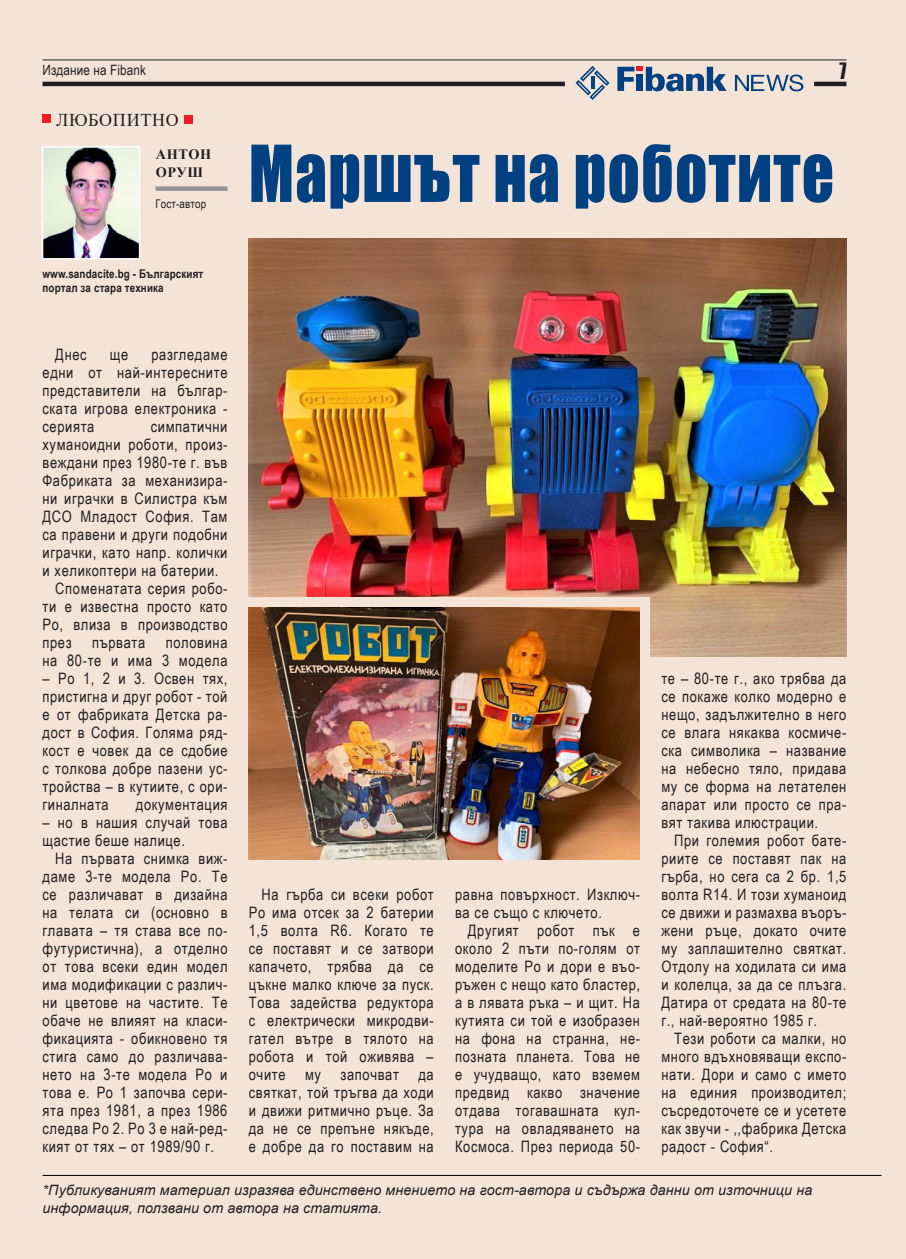
<style>
.page{position:relative;width:906px;height:1259px;background:#f4e4d7}
.page>*{position:absolute;margin:0;border:0;box-sizing:border-box;transform-origin:0 0}
.Big_titles__p1{font:72.45px "Impact";letter-spacing:.02em;color:#014081;scale:.87 1}
.t1{font:20.7px "Impact";color:#231f20;scale:.87 1}
.Utility_Serif{font:18px "Times New Roman";letter-spacing:.04em;color:#231f20}
.answers__no_space{font:15.75px/18px "Arial Narrow";letter-spacing:.04em;color:#231f20;text-align:justify}
.Utility_Sans{font:italic 14.25px/18px "Arial";letter-spacing:.01em;color:#231f20}
.t2{font:14.25px "Arial Narrow";letter-spacing:.01em;color:#231f20}
.Utility_Serif-2{font:700 14.25px/18px "Times New Roman";letter-spacing:.045em;color:#231f20}
.footnote{font:700 12px/13.5px "Arial Narrow";letter-spacing:.01em;color:#231f20}
.Utility_Sans-2{font:12px "Arial Narrow";letter-spacing:.01em;color:#231f20}
</style>
<div class="page">
<hr style="left:43px;top:60px;width:803px;height:1px;background:#231f20">
<hr style="left:43px;top:82px;width:522px;height:4px;background:#231f20">
<hr style="left:814px;top:82px;width:32px;height:4px;background:#231f20">
<svg style="left:617px;top:67px;width:109px;height:24px"></svg>
<svg style="left:735px;top:74px;width:68px;height:17px"></svg>
<svg style="left:575px;top:66px;width:34px;height:34px"></svg>
<img style="left:249px;top:238px;width:597px;height:418px">
<img style="left:45px;top:149px;width:92px;height:107px">
<div style="left:42px;top:146px;width:98px;height:113px;border:2px solid #fff"></div>
<div style="left:155px;top:186px;width:72px;height:5px;background:#939598"></div>
<div style="left:43px;top:114px;width:8px;height:9px;background:#ee1d23"></div>
<div style="left:184px;top:115px;width:8px;height:8px;background:#ee1d23"></div>
<img style="left:249px;top:607px;width:391px;height:252px">
<hr style="left:43px;top:1175px;width:838px;height:1px;background:#000">
<div style="left:243px;top:597px;width:406px;height:10px;background:#f4e4d7"></div>
<div style="left:640px;top:602px;width:9px;height:268px;background:#f4e4d7"></div>
<p class="t2" style="left:43px;top:60px;width:105px">Издание на Fibank</p>
<h2 class="t1" style="left:839px;top:54px;width:10px">7</h2>
<p class="Utility_Serif" style="left:56px;top:107px;width:124px">ЛЮБОПИТНО</p>
<p class="Utility_Serif-2" style="left:156px;top:145px;width:57px">АНТОН<br>ОРУШ</p>
<p class="Utility_Sans-2" style="left:155px;top:194px;width:52px">Гост-автор</p>
<p class="footnote" style="left:43px;top:267px;width:162px">www.sandacite.bg - Българският портал за стара техника</p>
<p class="Big_titles__p1" style="left:249px;top:117px;width:674px">Маршът на роботите</p>
<p class="answers__no_space" style="left:55px;top:345px;width:33px">Днес</p>
<p class="answers__no_space" style="left:110px;top:345px;width:20px">ще</p>
<p class="answers__no_space" style="left:43px;top:345px;width:186px;text-indent:109px">разгледаме едни от най-интересните представители на българ&shy;ската игрова електроника - серията</p>
<p class="answers__no_space" style="left:43px;top:417px;width:186px;text-indent:108px">симпатични хуманоидни роботи, произ&shy;веждани през 1980-те г. във Фабриката за механизира&shy;ни играчки в Силистра към ДСО Младост София. Там са правени и други подобни играчки, като напр. колички и хеликоптери на батерии.</p>
<p class="answers__no_space" style="left:43px;top:579px;width:186px;text-indent:13px">Споменатата серия робо&shy;ти е известна просто като Ро, влиза в производство през</p>
<p class="answers__no_space" style="left:43px;top:633px;width:186px;text-align:right">половина<br>на 80-те и има 3 модела</p>
<p class="answers__no_space" style="left:43px;top:669px;width:186px">– Ро 1, 2 и 3. Освен тях, пристигна и друг робот - той е от фабриката Детска ра&shy;дост в София. Голяма ряд&shy;кост е човек да се сдобие с толкова добре пазени ус&shy;тройства – в кутиите, с ори&shy;гиналната</p>
<p class="answers__no_space" style="left:92px;top:633px;width:55px">първата</p>
<p class="answers__no_space" style="left:661px;top:669px;width:186px">те – 80-те г., ако трябва да се покаже колко модерно е нещо, задължително в него се влага някаква космиче&shy;ска символика – название на небесно тяло, придава му се форма на летателен апарат или просто се пра&shy;вят такива илюстрации.</p>
<p class="answers__no_space" style="left:661px;top:831px;width:186px;text-indent:13px">При големия робот бате&shy;риите се поставят пак на гърба, но сега са 2 бр. 1,5 волта R14. И този хуманоид се движи и размахва въоръ&shy;жени ръце, докато очите му заплашително святкат.<br>Отдолу на ходилата си има и колелца, за да се плъзга.<br>Датира от средата на 80-те г., най-вероятно 1985 г.</p>
<p class="answers__no_space" style="left:661px;top:1029px;width:186px;text-indent:13px">Тези роботи са малки, но много вдъхновяващи експо&shy;нати. Дори и само с името на единия производител; съсредоточете се и усетете как звучи - ,,фабрика Детска радост - София“.</p>
<p class="Utility_Sans" style="left:43px;top:1181px;width:771px">*Публикуваният материал изразява единствено мнението на гост-автора и съдържа данни от източници на информация, ползвани от автора на статията.</p>
<p class="answers__no_space" style="left:136px;top:795px;width:93px">документация</p>
<p class="answers__no_space" style="left:43px;top:813px;width:186px">– но в нашия случай това щастие беше налице.</p>
<p class="answers__no_space" style="left:43px;top:849px;width:186px;text-indent:13px">На първата снимка виж&shy;даме 3-те модела Ро. Те се различават в дизайна на телата си (основно в главата – тя става все по&shy;футуристична), а отделно от това всеки един модел има модификации с различ&shy;ни цветове на частите. Те обаче не влияят на класи&shy;фикацията - обикновено тя стига само до различава&shy;нето на 3-те модела Ро и това е. Ро 1 започва сери&shy;ята през 1981, а през 1986 следва Ро 2. Ро 3 е най-ред&shy;кият от тях – от 1989/90 г.</p>
<p class="answers__no_space" style="left:249px;top:885px;width:186px;text-indent:13px">На гърба си всеки робот Ро има отсек за 2 батерии 1,5 волта R6. Когато те се поставят и се затвори капачето, трябва да се цъкне малко ключе за пуск.<br>Това задейства редуктора с електрически микродви&shy;гател вътре в тялото на робота и той оживява – очите му започват да святкат, той тръгва да ходи и движи ритмично ръце. За да не се препъне някъде, е добре да го поставим на</p>
<p class="answers__no_space" style="left:455px;top:885px;width:186px">равна повърхност. Изключ&shy;ва се също с ключето.</p>
<p class="answers__no_space" style="left:455px;top:921px;width:186px;text-indent:13px">Другият робот пък е около 2 пъти по-голям от моделите Ро и дори е въо&shy;ръжен с нещо като бластер, а в лявата ръка – и щит. На кутията си той е изобразен на фона на странна, не&shy;позната планета. Това не е учудващо, като вземем предвид какво значение отдава тогавашната кул&shy;тура на овладяването на Космоса. През периода 50-</p>
</div>
